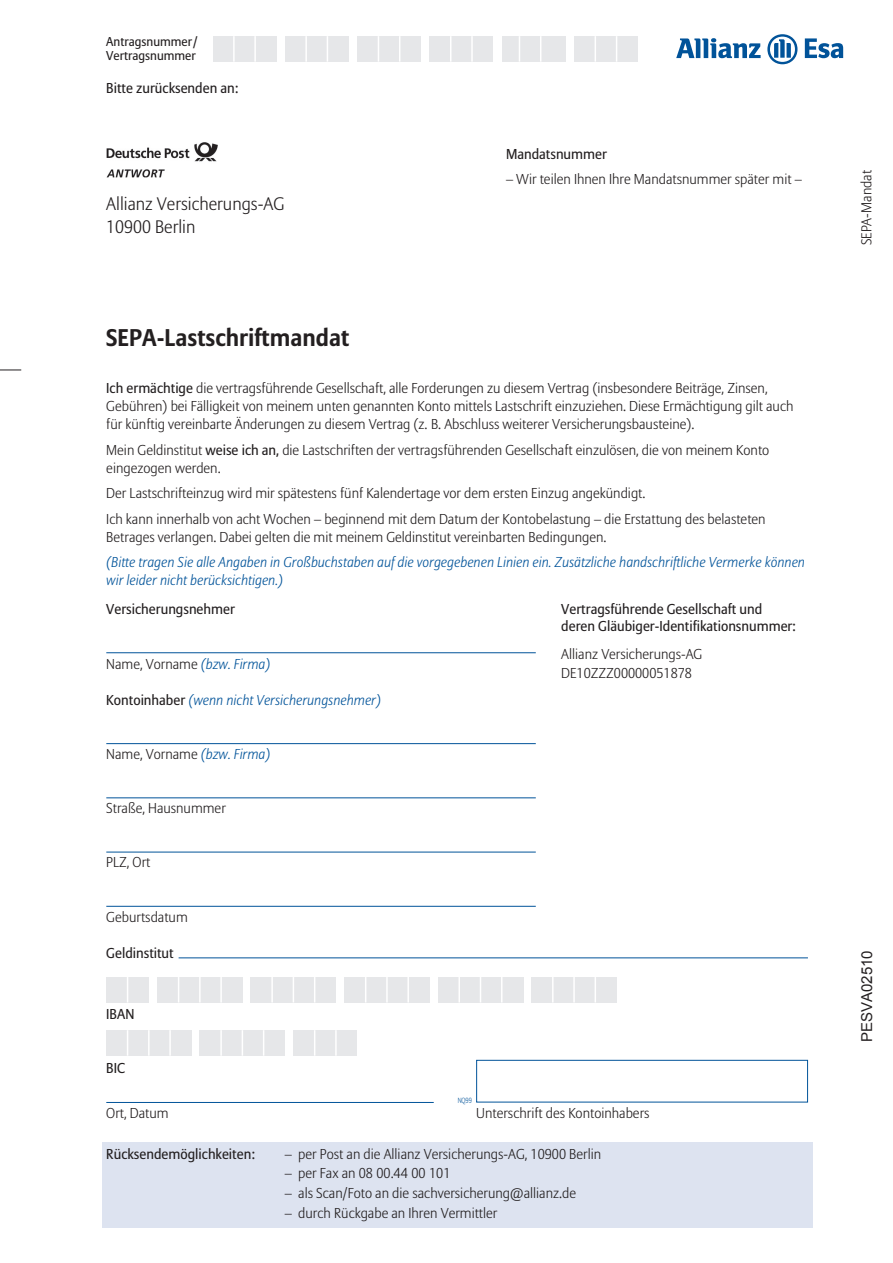
<style>
.page{position:relative;width:893px;height:1263px;background:#fff}
.page>*{position:absolute;margin:0;border:0;box-sizing:border-box;transform-origin:0 0}
.t1{font:700 24px "Allianz Sans";color:#231f20}
.t2{font:300 18px/22.4px "Allianz Sans";color:#231f20}
.t3{font:15px "Arial";color:#231f20}
.t4{font:300 14.25px/18px "Allianz Sans";color:#231f20}
.t5{font:italic 300 14.25px/18px "Allianz Sans";color:#015399}
.t6{font:14.25px/16.6px "Allianz Sans";color:#231f20}
.t7{font:12.75px/14.9px "Allianz Sans";color:#231f20}
.t8{font:300 7.5px "Allianz Sans";color:#015399;scale:.85 1}
.s1{font-weight:400}
.s2{font-style:italic;color:#015399}
.s3{font-weight:400;font-style:normal;color:#231f20}
</style>
<div class="page">
<div style="left:476px;top:1060px;width:332px;height:42px;background:#fff;border:1px solid #015399"></div>
<hr style="left:179px;top:957px;width:629px;height:1px;background:#015399">
<hr style="left:106px;top:1102px;width:328px;height:1px;background:#015399">
<div style="left:106px;top:977px;width:43px;height:25px;background:#e6e7e9"></div>
<svg style="left:127px;top:977px;width:1px;height:25px"></svg>
<div style="left:157px;top:977px;width:85px;height:25px;background:#e6e7e9"></div>
<svg style="left:178px;top:977px;width:1px;height:25px"></svg>
<hr style="left:199px;top:977px;width:2px;height:25px;background:#fff">
<hr style="left:220px;top:977px;width:2px;height:25px;background:#fff">
<div style="left:251px;top:977px;width:85px;height:25px;background:#e6e7e9"></div>
<hr style="left:271px;top:977px;width:2px;height:25px;background:#fff">
<svg style="left:293px;top:977px;width:1px;height:25px"></svg>
<svg style="left:314px;top:977px;width:1px;height:25px"></svg>
<div style="left:344px;top:977px;width:85px;height:25px;background:#e6e7e9"></div>
<svg style="left:365px;top:977px;width:1px;height:25px"></svg>
<hr style="left:386px;top:977px;width:2px;height:25px;background:#fff">
<hr style="left:407px;top:977px;width:2px;height:25px;background:#fff">
<div style="left:438px;top:977px;width:85px;height:25px;background:#e6e7e9"></div>
<hr style="left:458px;top:977px;width:2px;height:25px;background:#fff">
<svg style="left:480px;top:977px;width:1px;height:25px"></svg>
<svg style="left:501px;top:977px;width:1px;height:25px"></svg>
<div style="left:531px;top:977px;width:86px;height:25px;background:#e6e7e9"></div>
<hr style="left:552px;top:977px;width:2px;height:25px;background:#fff">
<hr style="left:573px;top:977px;width:2px;height:25px;background:#fff">
<svg style="left:595px;top:977px;width:1px;height:25px"></svg>
<div style="left:106px;top:1030px;width:85px;height:26px;background:#e6e7e9"></div>
<svg style="left:127px;top:1030px;width:1px;height:26px"></svg>
<hr style="left:148px;top:1030px;width:2px;height:26px;background:#fff">
<hr style="left:169px;top:1030px;width:2px;height:26px;background:#fff">
<div style="left:200px;top:1030px;width:85px;height:26px;background:#e6e7e9"></div>
<hr style="left:220px;top:1030px;width:2px;height:26px;background:#fff">
<svg style="left:242px;top:1030px;width:1px;height:26px"></svg>
<svg style="left:263px;top:1030px;width:1px;height:26px"></svg>
<div style="left:293px;top:1030px;width:64px;height:26px;background:#e6e7e9"></div>
<svg style="left:314px;top:1030px;width:1px;height:26px"></svg>
<hr style="left:335px;top:1030px;width:2px;height:26px;background:#fff">
<hr style="left:106px;top:743px;width:430px;height:1px;background:#015399">
<hr style="left:106px;top:797px;width:430px;height:1px;background:#015399">
<hr style="left:106px;top:852px;width:430px;height:1px;background:#015399">
<hr style="left:106px;top:906px;width:430px;height:1px;background:#015399">
<div style="left:213px;top:36px;width:63px;height:26px;background:#e6e7e9"></div>
<hr style="left:233px;top:36px;width:2px;height:26px;background:#fff">
<hr style="left:254px;top:36px;width:2px;height:26px;background:#fff">
<div style="left:285px;top:36px;width:64px;height:26px;background:#e6e7e9"></div>
<hr style="left:305px;top:36px;width:2px;height:26px;background:#fff">
<svg style="left:327px;top:36px;width:1px;height:26px"></svg>
<div style="left:357px;top:36px;width:64px;height:26px;background:#e6e7e9"></div>
<svg style="left:378px;top:36px;width:1px;height:26px"></svg>
<svg style="left:399px;top:36px;width:1px;height:26px"></svg>
<div style="left:429px;top:36px;width:64px;height:26px;background:#e6e7e9"></div>
<svg style="left:450px;top:36px;width:1px;height:26px"></svg>
<hr style="left:471px;top:36px;width:2px;height:26px;background:#fff">
<div style="left:502px;top:36px;width:64px;height:26px;background:#e6e7e9"></div>
<svg style="left:519px;top:36px;width:1px;height:26px"></svg>
<svg style="left:540px;top:36px;width:1px;height:26px"></svg>
<div style="left:574px;top:36px;width:64px;height:26px;background:#e6e7e9"></div>
<svg style="left:595px;top:36px;width:1px;height:26px"></svg>
<svg style="left:616px;top:36px;width:1px;height:26px"></svg>
<hr style="left:106px;top:652px;width:430px;height:1px;background:#015399">
<div style="left:102px;top:1143px;width:710px;height:85px;background:#dde3f0"></div>
<svg style="left:0;top:370px;width:21px;height:1px"></svg>
<img style="left:106px;top:142px;width:112px;height:36px">
<svg style="left:676px;top:38px;width:85px;height:20px"></svg>
<svg style="left:767px;top:34px;width:30px;height:30px"></svg>
<svg style="left:805px;top:38px;width:38px;height:20px"></svg>
<p class="t7" style="left:106px;top:34px;width:93px">Antragsnummer/<br>Vertragsnummer</p>
<p class="t6" style="left:106px;top:81px;width:134px">Bitte zurücksenden an:</p>
<p class="t2" style="left:106px;top:194px;width:180px">Allianz Versicherungs-AG<br>10900 Berlin</p>
<p class="t1" style="left:106px;top:322px;width:244px">SEPA-Lastschriftmandat</p>
<p class="t6" style="left:506px;top:147px;width:102px">Mandatsnummer</p>
<p class="t4" style="left:506px;top:170px;width:297px">– Wir teilen Ihnen Ihre Mandatsnummer später mit –</p>
<p class="t4" style="left:106px;top:380px;width:689px"><span class="s1">Ich ermächtige</span> die vertragsführende Gesellschaft, alle Forderungen zu diesem Vertrag (insbesondere Beiträge, Zinsen,<br>Gebühren) bei Fälligkeit von meinem unten genannten Konto mittels Lastschrift einzuziehen. Diese Ermächtigung gilt auch für künftig vereinbarte Änderungen zu diesem Vertrag (z. B. Abschluss weiterer Versicherungsbausteine).</p>
<p class="t4" style="left:106px;top:441px;width:664px">Mein Geldinstitut <span class="s1">weise ich an,</span> die Lastschriften der vertragsführenden Gesellschaft einzulösen, die von meinem Konto eingezogen werden.</p>
<p class="t4" style="left:106px;top:485px;width:541px">Der Lastschrifteinzug wird mir spätestens fünf Kalendertage vor dem ersten Einzug angekündigt.</p>
<p class="t4" style="left:106px;top:510px;width:661px">Ich kann innerhalb von acht Wochen – beginnend mit dem Datum der Kontobelastung – die Erstattung des belasteten<br>Betrages verlangen. Dabei gelten die mit meinem Geldinstitut vereinbarten Bedingungen.</p>
<p class="t5" style="left:106px;top:554px;width:700px">(Bitte tragen Sie alle Angaben in Großbuchstaben auf die vorgegebenen Linien ein. Zusätzliche handschriftliche Vermerke können wir leider nicht berücksichtigen.)</p>
<p class="t6" style="left:561px;top:602px;width:236px">Vertragsführende Gesellschaft und deren Gläubiger-Identifikationsnummer:</p>
<p class="t4" style="left:561px;top:645px;width:143px;line-height:18.8px">Allianz Versicherungs-AG<br>DE10ZZZ00000051878</p>
<p class="t6" style="left:106px;top:602px;width:130px">Versicherungsnehmer</p>
<p class="t4" style="left:106px;top:655px;width:166px">Name, Vorname <span class="s2">(bzw. Firma)</span></p>
<p class="t5" style="left:106px;top:691px;width:276px"><span class="s3">Kontoinhaber</span> (wenn nicht Versicherungsnehmer)</p>
<p class="t4" style="left:106px;top:745px;width:166px">Name, Vorname <span class="s2">(bzw. Firma)</span></p>
<p class="t4" style="left:106px;top:800px;width:121px">Straße, Hausnummer</p>
<p class="t4" style="left:106px;top:854px;width:46px">PLZ, Ort</p>
<p class="t4" style="left:106px;top:908px;width:83px">Geburtsdatum</p>
<p class="t6" style="left:106px;top:945px;width:69px">Geldinstitut</p>
<p class="t6" style="left:106px;top:1007px;width:30px">IBAN</p>
<p class="t6" style="left:106px;top:1060px;width:20px">BIC</p>
<p class="t4" style="left:106px;top:1104px;width:64px">Ort, Datum</p>
<p class="t4" style="left:476px;top:1104px;width:175px">Unterschrift des Kontoinhabers</p>
<p class="t8" style="left:458px;top:1096px;width:18px">NQ99</p>
<p class="t6" style="left:106px;top:1146px;width:150px">Rücksendemöglichkeiten:</p>
<p class="t4" style="left:285px;top:1145px;width:318px">– per Post an die Allianz Versicherungs-AG, 10900 Berlin</p>
<p class="t4" style="left:285px;top:1165px;width:167px">– per Fax an 08 00.44 00 101</p>
<p class="t4" style="left:285px;top:1185px;width:293px">– als Scan/Foto an die sachversicherung@allianz.de</p>
<p class="t4" style="left:285px;top:1205px;width:214px">– durch Rückgabe an Ihren Vermittler</p>
<p class="t4" style="left:858px;top:245px;width:77px;rotate:-90deg">SEPA-Mandat</p>
<p class="t3" style="left:857px;top:1042px;width:93px;rotate:-90deg">PESVA02510</p>
</div>
